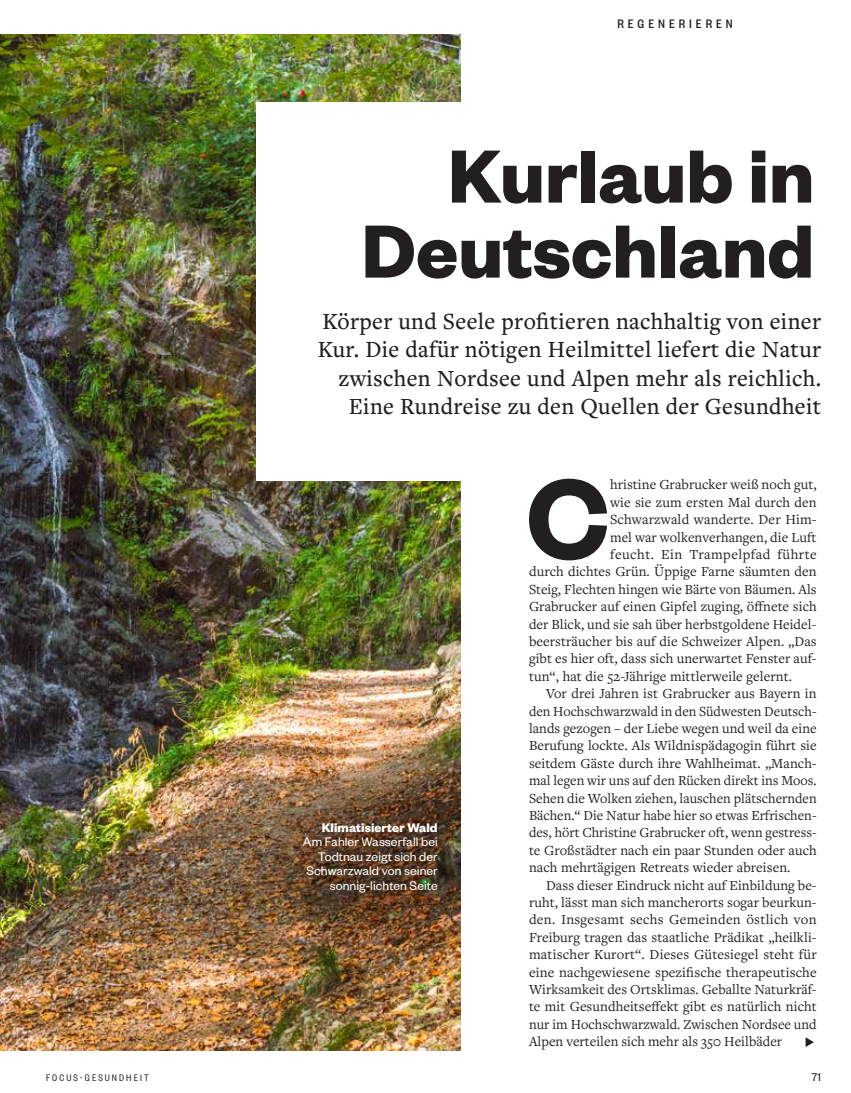
<style>
.page{position:relative;width:851px;height:1093px;background:#fff}
.page>*{position:absolute;margin:0;border:0;box-sizing:border-box;transform-origin:0 0}
.t1{font:600 124.95px "Founders Grotesk";color:#231f20}
.t2{font:700 82.5px/75px "Founders Grotesk";color:#231f20;text-align:right}
.t3{font:500 24px/28.5px "Freight Text Pro";letter-spacing:.015em;color:#231f20;text-align:right}
.t4{font:14.4px "Freight Text Pro";letter-spacing:.005em;color:#231f20}
.t5{font:14.4px "Freight Text Pro";letter-spacing:.03em;color:#231f20}
.t6{font:13.65px/14.4px "Founders Grotesk";letter-spacing:.005em;color:#fff;text-align:right}
.t7{font:700 13.65px "Founders Grotesk";letter-spacing:.005em;color:#fff}
.t8{font:500 13.5px "Founders Grotesk Cond";letter-spacing:.3em;color:#231f20}
.t9{font:12.3px "Founders Grotesk";color:#231f20}
.t10{font:10.5px "Founders Grotesk Cond";letter-spacing:.2em;color:#231f20}
</style>
<div class="page">
<img style="left:0;top:34px;width:460px;height:1016px">
<div style="left:257px;top:102px;width:320px;height:378px;background:#fff"></div>
<svg style="left:805px;top:1037px;width:8px;height:10px"></svg>
<p class="t8" style="left:617px;top:15px;width:117px">REGENERIEREN</p>
<h2 class="t2" style="left:361px;top:135px;width:454px">Kurlaub in<br>Deutschland</h2>
<h3 class="t3" style="left:318px;top:306px;width:505px">Körper und Seele profitieren nachhaltig von einer Kur. Die dafür nötigen Heilmittel liefert die Natur zwischen Nordsee und Alpen mehr als reichlich.<br>Eine Rundreise zu den Quellen der Gesundheit</h3>
<p class="t7" style="left:322px;top:819px;width:117px">Klimatisierter Wald</p>
<p class="t6" style="left:303px;top:834px;width:136px">Am Fahler Wasserfall bei<br>Todtnau zeigt sich der<br>Schwarzwald von seiner sonnig-lichten Seite</p>
<h1 class="t1" style="left:526px;top:440px;width:85px">C</h1>
<p class="t4" style="left:610px;top:475px;width:208px">hristine Grabrucker weiß noch gut,</p>
<p class="t4" style="left:610px;top:492px;width:208px">wie sie zum ersten Mal durch den</p>
<p class="t4" style="left:610px;top:510px;width:208px">Schwarzwald wanderte. Der Him-</p>
<p class="t4" style="left:610px;top:527px;width:208px">mel war wolkenverhangen, die Luft</p>
<p class="t5" style="left:610px;top:545px;width:208px">feucht. Ein Trampelpfad führte</p>
<p class="t4" style="left:529px;top:562px;width:289px">durch dichtes Grün. Üppige Farne säumten den</p>
<p class="t4" style="left:529px;top:579px;width:289px">Steig, Flechten hingen wie Bärte von Bäumen. Als</p>
<p class="t4" style="left:529px;top:597px;width:289px">Grabrucker auf einen Gipfel zuging, öffnete sich</p>
<p class="t4" style="left:529px;top:614px;width:289px">der Blick, und sie sah über herbstgoldene Heidel-</p>
<p class="t4" style="left:529px;top:632px;width:289px">beersträucher bis auf die Schweizer Alpen. „Das</p>
<p class="t4" style="left:529px;top:649px;width:289px">gibt es hier oft, dass sich unerwartet Fenster auf-</p>
<p class="t4" style="left:529px;top:666px;width:264px">tun“, hat die 52-Jährige mittlerweile gelernt.</p>
<p class="t4" style="left:546px;top:684px;width:272px">Vor drei Jahren ist Grabrucker aus Bayern in</p>
<p class="t4" style="left:529px;top:701px;width:289px">den Hochschwarzwald in den Südwesten Deutsch-</p>
<p class="t4" style="left:529px;top:719px;width:289px">lands gezogen – der Liebe wegen und weil da eine</p>
<p class="t4" style="left:529px;top:736px;width:289px">Berufung lockte. Als Wildnispädagogin führt sie</p>
<p class="t4" style="left:529px;top:753px;width:289px">seitdem Gäste durch ihre Wahlheimat. „Manch-</p>
<p class="t4" style="left:529px;top:771px;width:289px">mal legen wir uns auf den Rücken direkt ins Moos.</p>
<p class="t4" style="left:529px;top:788px;width:289px">Sehen die Wolken ziehen, lauschen plätschernden</p>
<p class="t4" style="left:529px;top:806px;width:289px">Bächen.“ Die Natur habe hier so etwas Erfrischen-</p>
<p class="t4" style="left:529px;top:823px;width:289px">des, hört Christine Grabrucker oft, wenn gestress-</p>
<p class="t4" style="left:529px;top:840px;width:289px">te Großstädter nach ein paar Stunden oder auch</p>
<p class="t4" style="left:529px;top:858px;width:263px">nach mehrtägigen Retreats wieder abreisen.</p>
<p class="t4" style="left:546px;top:875px;width:272px">Dass dieser Eindruck nicht auf Einbildung be-</p>
<p class="t4" style="left:529px;top:893px;width:289px">ruht, lässt man sich mancherorts sogar beurkun-</p>
<p class="t4" style="left:529px;top:910px;width:289px">den. Insgesamt sechs Gemeinden östlich von</p>
<p class="t4" style="left:529px;top:927px;width:289px">Freiburg tragen das staatliche Prädikat „heilkli-</p>
<p class="t4" style="left:529px;top:945px;width:289px">matischer Kurort“. Dieses Gütesiegel steht für</p>
<p class="t4" style="left:529px;top:962px;width:289px">eine nachgewiesene spezifische therapeutische</p>
<p class="t4" style="left:529px;top:980px;width:289px">Wirksamkeit des Ortsklimas. Geballte Naturkräf-</p>
<p class="t4" style="left:529px;top:997px;width:289px">te mit Gesundheitseffekt gibt es natürlich nicht</p>
<p class="t4" style="left:529px;top:1014px;width:289px">nur im Hochschwarzwald. Zwischen Nordsee und</p>
<p class="t4" style="left:529px;top:1032px;width:255px">Alpen verteilen sich mehr als 350 Heilbäder</p>
<p class="t10" style="left:46px;top:1072px;width:104px">FOCUS-GESUNDHEIT</p>
<p class="t9" style="left:811px;top:1069px;width:11px">71</p>
</div>
